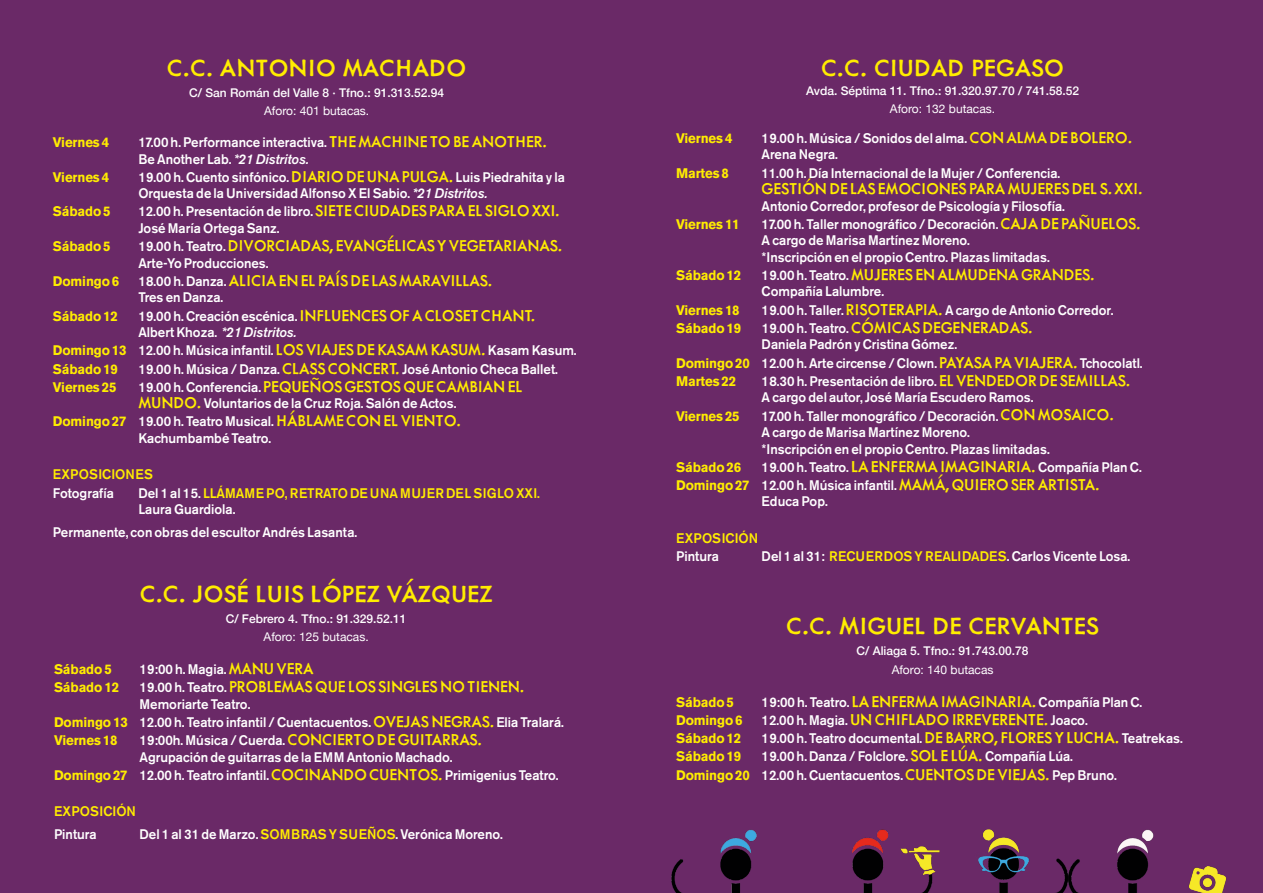
<style>
.page{position:relative;width:1263px;height:893px;background:#6a2967}
.page>*{position:absolute;margin:0;border:0;box-sizing:border-box;transform-origin:0 0}
.t1{font:500 27px "Metallophile Sp 8";color:#ffed00}
.t2{font:500 18px "Metallophile Sp 8";letter-spacing:-.01em;color:#ffed00;scale:.96 1}
.t3{font:500 13.8px/16.5px "Akzidenz Grotesk BE";color:#fff;scale:.96 1}
.t4{font:700 13.8px "Akzidenz Grotesk BE";letter-spacing:-.01em;color:#ffed00;scale:.96 1}
.t5{font:500 13.8px/16.5px "Akzidenz Grotesk BE";color:#ffed00;scale:.96 1}
.t6{font:500 13.8px "Akzidenz Grotesk BE";letter-spacing:.02em;color:#ffed00;scale:.96 1}
.t7{font:500 12px "Helvetica Neue";color:#fff}
.t8{font:12px "Helvetica Neue";color:#fff}
.s1{font-family:"Metallophile Sp 8";font-size:18px;color:#ffed00}
.s2{font-style:italic}
.s3{font-family:"Akzidenz Grotesk BE";font-size:13.8px;color:#fff}
.s4{font-weight:700;color:#ffed00}
.s5{color:#fff}
.s6{color:#ffed00}
</style>
<div class="page">
<img style="left:671px;top:829px;width:556px;height:64px">
<h1 class="t1" style="left:167px;top:51px;width:301px">C.C. ANTONIO MACHADO</h1>
<p class="t7" style="left:189px;top:83px;width:256px">C/ San Román del Valle 8 · Tfno.: 91.313.52.94</p>
<p class="t8" style="left:264px;top:102px;width:107px">Aforo: 401 butacas.</p>
<p class="t4" style="left:53px;top:134px;width:60px">Viernes 4</p>
<p class="t3" style="left:138px;top:134px;width:427px">17.00 h. Performance interactiva. <span class="s1">THE MACHINE TO BE ANOTHER.<br></span>Be Another Lab. <span class="s2">*21 Distritos.</span></p>
<p class="t4" style="left:53px;top:169px;width:60px">Viernes 4</p>
<p class="t3" style="left:138px;top:169px;width:446px">19.00 h. Cuento sinfónico. <span class="s1">DIARIO DE UNA PULGA.</span> Luis Piedrahita y la<br>Orquesta de la Universidad Alfonso X El Sabio. <span class="s2">*21 Distritos.</span></p>
<p class="t4" style="left:53px;top:204px;width:62px">Sábado 5</p>
<h2 class="t2" style="left:138px;top:200px;width:441px"><span class="s3">12.00 h. Presentación de libro.</span> SIETE CIUDADES PARA EL SIGLO XXI.</h2>
<p class="t3" style="left:138px;top:220px;width:149px">José María Ortega Sanz.</p>
<p class="t4" style="left:53px;top:238px;width:62px">Sábado 5</p>
<h2 class="t2" style="left:138px;top:235px;width:443px"><span class="s3">19.00 h. Teatro.</span> DIVORCIADAS, EVANGÉLICAS Y VEGETARIANAS.</h2>
<p class="t3" style="left:138px;top:254px;width:137px">Arte-Yo Producciones.</p>
<p class="t4" style="left:53px;top:273px;width:71px">Domingo 6</p>
<h2 class="t2" style="left:138px;top:270px;width:370px"><span class="s3">18.00 h. Danza.</span> ALICIA EN EL PAÍS DE LAS MARAVILLAS.</h2>
<p class="t3" style="left:138px;top:289px;width:90px">Tres en Danza.</p>
<p class="t4" style="left:53px;top:308px;width:69px">Sábado 12</p>
<h2 class="t2" style="left:138px;top:304px;width:415px"><span class="s3">19.00 h. Creación escénica.</span> INFLUENCES OF A CLOSET CHANT.</h2>
<p class="t3" style="left:53px;top:323px;width:547px;line-height:18.1px;text-indent:86px">Albert Khoza. <span class="s2">*21 Distritos.<br></span><span class="s4">Domingo 13</span> 12.00 h. Música infantil. <span class="s1">LOS VIAJES DE KASAM KASUM.</span> Kasam Kasum.<br><span class="s4">Sábado 19</span></p>
<p class="t3" style="left:138px;top:360px;width:439px">19.00 h. Música / Danza. <span class="s1">CLASS CONCERT.</span> José Antonio Checa Ballet.</p>
<p class="t4" style="left:53px;top:379px;width:68px">Viernes 25</p>
<h2 class="t2" style="left:138px;top:375px;width:402px"><span class="s3">19.00 h. Conferencia.</span> PEQUEÑOS GESTOS QUE CAMBIAN EL</h2>
<p class="t3" style="left:53px;top:394px;width:427px;line-height:18.1px;text-indent:86px"><span class="s1">MUNDO.</span> Voluntarios de la Cruz Roja. Salón de Actos.<br><span class="s4">Domingo 27</span> 19.00 h. Teatro Musical. <span class="s1">HÁBLAME CON EL VIENTO.</span></p>
<p class="t3" style="left:138px;top:430px;width:140px">Kachumbambé Teatro.</p>
<p class="t6" style="left:53px;top:466px;width:106px">EXPOSICIONES</p>
<p class="t3" style="left:53px;top:484px;width:65px">Fotografía</p>
<p class="t5" style="left:138px;top:484px;width:420px"><span class="s5">Del 1 al 15.</span> LLÁMAME PO, RETRATO DE UNA MUJER DEL SIGLO XXI.<br><span class="s5">Laura Guardiola.</span></p>
<p class="t3" style="left:53px;top:524px;width:319px">Permanente, con obras del escultor Andrés Lasanta.</p>
<h1 class="t1" style="left:140px;top:578px;width:354px">C.C. JOSÉ LUIS LÓPEZ VÁZQUEZ</h1>
<p class="t7" style="left:226px;top:609px;width:182px">C/ Febrero 4. Tfno.: 91.329.52.11</p>
<p class="t8" style="left:264px;top:628px;width:107px">Aforo: 125 butacas.</p>
<p class="t4" style="left:54px;top:661px;width:62px">Sábado 5</p>
<p class="t3" style="left:140px;top:661px;width:183px">19:00 h. Magia. <span class="s1">MANU VERA</span></p>
<p class="t4" style="left:54px;top:679px;width:69px">Sábado 12</p>
<h2 class="t2" style="left:140px;top:676px;width:402px"><span class="s3">19.00 h. Teatro.</span> PROBLEMAS QUE LOS SINGLES NO TIENEN.</h2>
<p class="t3" style="left:54px;top:695px;width:533px;line-height:18.1px;text-indent:86px">Memoriarte Teatro.<br><span class="s4">Domingo 13</span> 12.00 h. Teatro infantil / Cuentacuentos. <span class="s1">OVEJAS NEGRAS.</span> Elia Tralará.<br><span class="s4">Viernes 18</span></p>
<p class="t3" style="left:139px;top:732px;width:358px">19:00h. Música / Cuerda. <span class="s1">CONCIERTO DE GUITARRAS.<br></span>Agrupación de guitarras de la EMM Antonio Machado.</p>
<p class="t3" style="left:54px;top:767px;width:527px"><span class="s4">Domingo 27</span> 12.00 h. Teatro infantil. <span class="s1">COCINANDO CUENTOS.</span> Primigenius Teatro.</p>
<p class="t5" style="left:54px;top:803px;width:87px">EXPOSICIÓN</p>
<p class="t3" style="left:54px;top:826px;width:46px">Pintura</p>
<p class="t3" style="left:139px;top:826px;width:380px">Del 1 al 31 de Marzo. <span class="s6">SOMBRAS Y SUEÑOS</span>. Verónica Moreno.</p>
<h1 class="t1" style="left:821px;top:51px;width:244px">C.C. CIUDAD PEGASO</h1>
<p class="t7" style="left:806px;top:81px;width:275px">Avda. Séptima 11. Tfno.: 91.320.97.70 / 741.58.52</p>
<p class="t8" style="left:890px;top:100px;width:107px">Aforo: 132 butacas.</p>
<p class="t4" style="left:676px;top:130px;width:60px">Viernes 4</p>
<p class="t3" style="left:762px;top:130px;width:388px">19.00 h. Música / Sonidos del alma. <span class="s1">CON ALMA DE BOLERO.<br></span>Arena Negra.</p>
<p class="t4" style="left:676px;top:165px;width:57px">Martes 8</p>
<p class="t3" style="left:762px;top:164px;width:313px">11.00 h. Día Internacional de la Mujer / Conferencia.</p>
<h2 class="t2" style="left:762px;top:178px;width:398px">GESTIÓN DE LAS EMOCIONES PARA MUJERES DEL S. XXI.</h2>
<p class="t3" style="left:762px;top:197px;width:317px">Antonio Corredor, profesor de Psicología y Filosofía.</p>
<p class="t4" style="left:676px;top:216px;width:68px">Viernes 11</p>
<p class="t3" style="left:762px;top:216px;width:396px">17.00 h. Taller monográfico / Decoración. <span class="s1">CAJA DE PAÑUELOS.<br></span>A cargo de Marisa Martínez Moreno.<br>*Inscripción en el propio Centro. Plazas limitadas.</p>
<p class="t4" style="left:676px;top:267px;width:69px">Sábado 12</p>
<h2 class="t2" style="left:762px;top:264px;width:348px"><span class="s3">19.00 h. Teatro.</span> MUJERES EN ALMUDENA GRANDES.</h2>
<p class="t3" style="left:762px;top:283px;width:129px">Compañía Lalumbre.</p>
<p class="t4" style="left:676px;top:302px;width:68px">Viernes 18</p>
<p class="t3" style="left:762px;top:301px;width:368px">19.00 h. Taller. <span class="s1">RISOTERAPIA.</span> A cargo de Antonio Corredor.</p>
<p class="t4" style="left:676px;top:320px;width:69px">Sábado 19</p>
<h2 class="t2" style="left:762px;top:316px;width:284px"><span class="s3">19.00 h. Teatro.</span> CÓMICAS DEGENERADAS.</h2>
<p class="t3" style="left:676px;top:335px;width:487px;line-height:18.1px;text-indent:86px">Daniela Padrón y Cristina Gómez.<br><span class="s4">Domingo 20</span> 12.00 h. Arte circense / Clown. <span class="s1">PAYASA PA VIAJERA.</span> Tchocolatl.<br><span class="s4">Martes 22</span></p>
<p class="t3" style="left:762px;top:373px;width:385px">18.30 h. Presentación de libro. <span class="s1">EL VENDEDOR DE SEMILLAS.<br></span>A cargo del autor, José María Escudero Ramos.</p>
<p class="t4" style="left:676px;top:408px;width:68px">Viernes 25</p>
<p class="t3" style="left:762px;top:407px;width:368px">17.00 h. Taller monográfico / Decoración. <span class="s1">CON MOSAICO.<br></span>A cargo de Marisa Martínez Moreno.<br>*Inscripción en el propio Centro. Plazas limitadas.</p>
<p class="t4" style="left:676px;top:459px;width:69px">Sábado 26</p>
<p class="t3" style="left:676px;top:458px;width:486px;line-height:18.1px;text-indent:86px">19.00 h. Teatro. <span class="s1">LA ENFERMA IMAGINARIA.</span> Compañía Plan C.<br><span class="s4">Domingo 27</span> 12.00 h. Música infantil. <span class="s1">MAMÁ, QUIERO SER ARTISTA.</span></p>
<p class="t3" style="left:762px;top:493px;width:70px">Educa Pop.</p>
<p class="t5" style="left:676px;top:530px;width:87px">EXPOSICIÓN</p>
<p class="t3" style="left:676px;top:548px;width:46px">Pintura</p>
<p class="t3" style="left:762px;top:548px;width:385px">Del 1 al 31: <span class="s6">RECUERDOS Y REALIDADES</span>. Carlos Vicente Losa.</p>
<h1 class="t1" style="left:786px;top:609px;width:314px">C.C. MIGUEL DE CERVANTES</h1>
<p class="t7" style="left:856px;top:641px;width:174px">C/ Aliaga 5. Tfno.: 91.743.00.78</p>
<p class="t8" style="left:892px;top:661px;width:103px">Aforo: 140 butacas</p>
<p class="t4" style="left:676px;top:694px;width:62px">Sábado 5</p>
<p class="t3" style="left:762px;top:693px;width:398px">19:00 h. Teatro. <span class="s1">LA ENFERMA IMAGINARIA.</span> Compañía Plan C.</p>
<p class="t4" style="left:676px;top:712px;width:71px">Domingo 6</p>
<h2 class="t2" style="left:762px;top:708px;width:341px"><span class="s3">12.00 h. Magia.</span> UN CHIFLADO IRREVERENTE. <span class="s3">Joaco.</span></h2>
<p class="t4" style="left:676px;top:730px;width:69px">Sábado 12</p>
<p class="t3" style="left:762px;top:730px;width:440px">19.00 h. Teatro documental. <span class="s1">DE BARRO, FLORES Y LUCHA.</span> Teatrekas.</p>
<p class="t4" style="left:676px;top:748px;width:69px">Sábado 19</p>
<p class="t3" style="left:676px;top:747px;width:461px;line-height:18.1px;text-indent:86px">19.00 h. Danza / Folclore. <span class="s1">SOL E LÚA.</span> Compañía Lúa.<br><span class="s4">Domingo 20</span> 12.00 h. Cuentacuentos. <span class="s1">CUENTOS DE VIEJAS.</span> Pep Bruno.</p>
</div>
